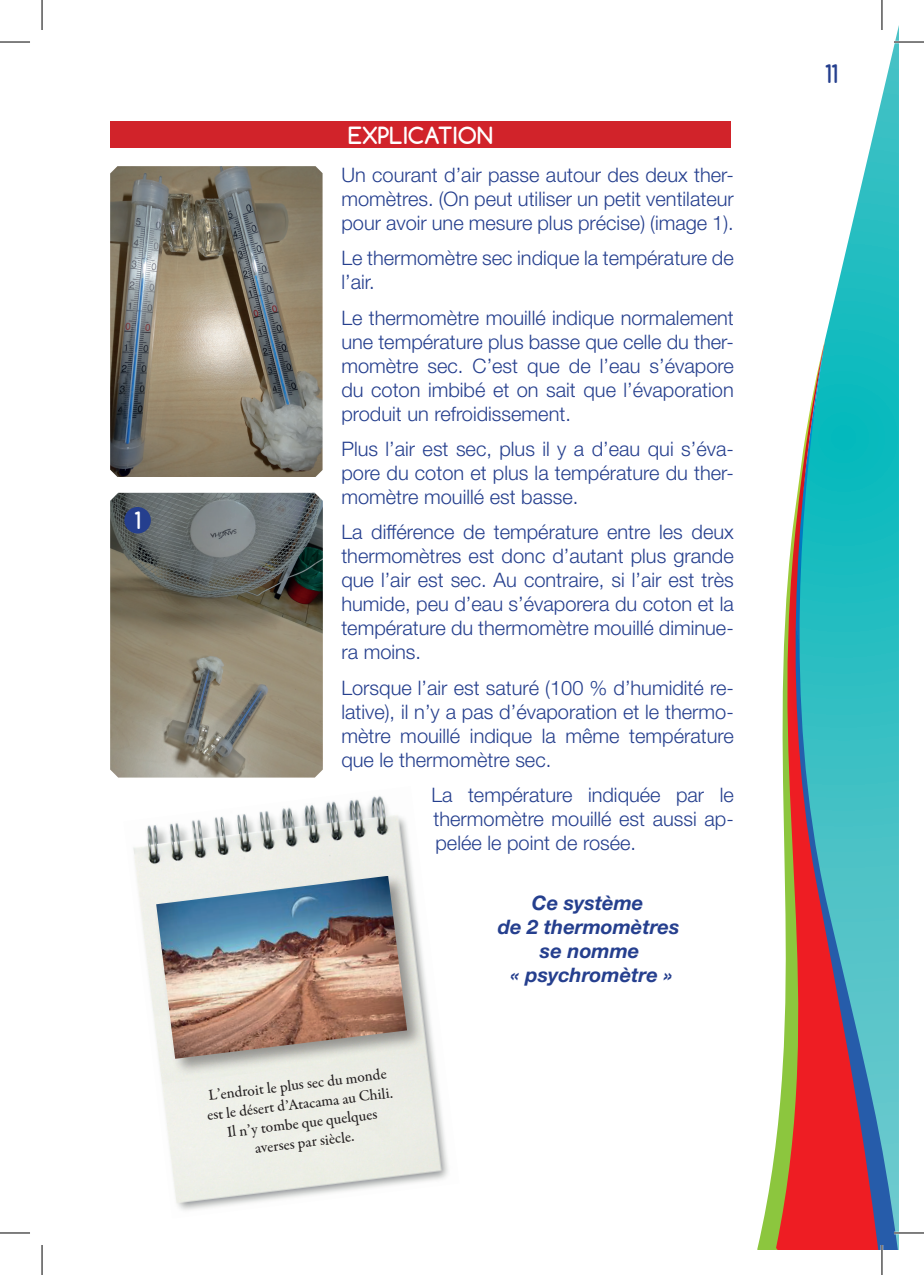
<style>
.page{position:relative;width:924px;height:1275px;background:#fff}
.page>*{position:absolute;margin:0;border:0;box-sizing:border-box;transform-origin:0 0}
.t1{font:700 24px "Comfortaa";color:#253f8e;scale:.95 1}
.t2{font:700 22.4px "Comfortaa";color:#fff}
.t3{font:700 22.2px "Comfortaa";color:#fff}
.t4{font:300 20px/24px "Helvetica Neue";color:#253f8e;text-align:justify}
.t5{font:italic 700 20px/24px "Helvetica Neue";color:#253f8e;text-align:center}
.t6{font:500 15.4px/19.2px "Garamond Premr Pro";color:#231f20;text-align:center}
</style>
<div class="page">
<svg style="left:825px;top:25px;width:73px;height:1225px"></svg>
<svg style="left:877px;top:350px;width:20px;height:900px;background:#37b7c2"></svg>
<svg style="left:768px;top:341px;width:109px;height:909px"></svg>
<div style="left:110px;top:122px;width:620px;height:26px;background:#d1232a"></div>
<img style="left:110px;top:166px;width:212px;height:311px">
<img style="left:110px;top:493px;width:213px;height:284px">
<div style="left:124px;top:507px;width:27px;height:26px;background:#253f8e;border-radius:50%"></div>
<img style="left:133px;top:796px;width:316px;height:415px">
<div style="left:154px;top:873px;width:271px;height:203px;background:#231f20;opacity:.44"></div>
<img style="left:156px;top:876px;width:251px;height:182px">
<hr style="left:893px;top:41px;width:30px;height:2px;background:#fff">
<hr style="left:893px;top:1231px;width:30px;height:3px;background:#fff">
<hr style="left:880px;top:0;width:2px;height:30px;background:#fff">
<hr style="left:880px;top:1245px;width:2px;height:30px;background:#fff">
<hr style="left:0;top:42px;width:30px;height:1px;background:#000">
<hr style="left:893px;top:42px;width:30px;height:1px;background:#000">
<hr style="left:0;top:1232px;width:30px;height:1px;background:#000">
<hr style="left:893px;top:1232px;width:30px;height:1px;background:#000">
<hr style="left:42px;top:0;width:1px;height:30px;background:#000">
<hr style="left:42px;top:1245px;width:1px;height:30px;background:#000">
<hr style="left:881px;top:0;width:1px;height:30px;background:#000">
<hr style="left:881px;top:1245px;width:1px;height:30px;background:#000">
<p class="t2" style="left:134px;top:507px;width:8px">1</p>
<p class="t3" style="left:348px;top:121px;width:146px">EXPLICATION</p>
<p class="t4" style="left:341px;top:162px;width:394px">Un courant d’air passe autour des deux ther&shy;momètres. (On peut utiliser un petit ventilateur pour avoir une mesure plus précise) (image 1).</p>
<p class="t4" style="left:341px;top:246px;width:394px">Le thermomètre sec indique la température de l’air.</p>
<p class="t4" style="left:341px;top:305px;width:394px">Le thermomètre mouillé indique normalement une température plus basse que celle du ther&shy;momètre sec. C’est que de l’eau s’évapore du coton imbibé et on sait que l’évaporation produit un refroidissement.</p>
<p class="t4" style="left:341px;top:436px;width:394px">Plus l’air est sec, plus il y a d’eau qui s’éva&shy;pore du coton et plus la température du ther&shy;momètre mouillé est basse.</p>
<p class="t4" style="left:341px;top:520px;width:394px">La différence de température entre les deux thermomètres est donc d’autant plus grande que l’air est sec. Au contraire, si l’air est très humide, peu d’eau s’évaporera du coton et la température du thermomètre mouillé diminue&shy;ra moins.</p>
<p class="t4" style="left:341px;top:675px;width:394px">Lorsque l’air est saturé (100 % d’humidité re&shy;lative), il n’y a pas d’évaporation et le thermo&shy;mètre mouillé indique la même température que le thermomètre sec.</p>
<p class="t4" style="left:431px;top:782px;width:304px">La température indiquée par le thermomètre mouillé est aussi ap&shy;pelée le point de rosée.</p>
<p class="t6" style="left:204px;top:1087px;width:188px;rotate:-7deg">L’endroit le plus sec du monde est le désert d’Atacama au Chili.<br>Il n’y tombe que quelques averses par siècle.</p>
<p class="t5" style="left:497px;top:890px;width:183px">Ce système<br>de 2 thermomètres se nomme<br>« psychromètre »</p>
<p class="t1" style="left:824px;top:59px;width:15px">11</p>
</div>
